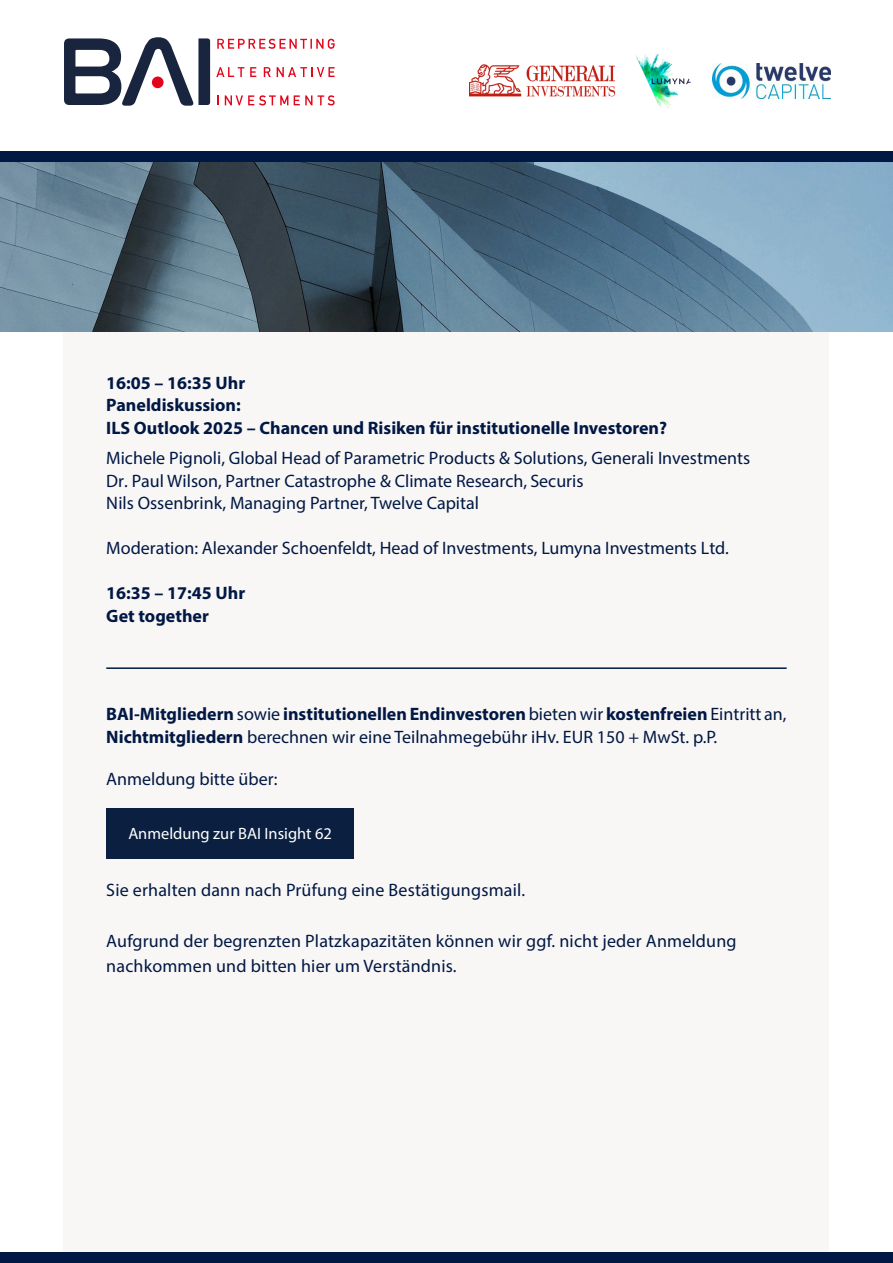
<style>
.page{position:relative;width:893px;height:1263px;background:#fff}
.page>*{position:absolute;margin:0;border:0;box-sizing:border-box;transform-origin:0 0}
.Num_Liste{font:18px/22.4px "Myriad Pro";color:#001843}
.Num_Liste-2{font:700 18px/22.5px "Myriad Pro";color:#001843}
.t1{font:16.35px "Myriad Pro";color:#fff}
.s1{font-weight:700}
</style>
<div class="page">
<div style="left:64px;top:331px;width:765px;height:932px;background:#f9f6f6"></div>
<div style="left:0;top:1252px;width:893px;height:11px;background:#001843"></div>
<img style="left:0;top:162px;width:893px;height:169px">
<div style="left:0;top:151px;width:893px;height:11px;background:#001843"></div>
<svg style="left:64px;top:37px;width:146px;height:69px"></svg>
<div style="left:152px;top:77px;width:12px;height:11px;background:#e3051c;border-radius:50%"></div>
<svg style="left:217px;top:95px;width:2px;height:10px"></svg>
<svg style="left:294px;top:95px;width:41px;height:10px"></svg>
<svg style="left:216px;top:67px;width:28px;height:10px"></svg>
<svg style="left:250px;top:67px;width:6px;height:10px"></svg>
<svg style="left:264px;top:67px;width:7px;height:10px"></svg>
<svg style="left:225px;top:95px;width:63px;height:10px"></svg>
<svg style="left:277px;top:67px;width:58px;height:10px"></svg>
<svg style="left:217px;top:39px;width:118px;height:10px"></svg>
<div style="left:106px;top:808px;width:248px;height:51px;background:#0b2041"></div>
<img style="left:469px;top:65px;width:147px;height:32px">
<img style="left:712px;top:63px;width:118px;height:36px">
<img style="left:635px;top:54px;width:56px;height:54px">
<hr style="left:106px;top:667px;width:681px;height:2px;background:#001843">
<p class="Num_Liste-2" style="left:106px;top:371px;width:562px">16:05 – 16:35 Uhr<br>Paneldiskussion:<br>ILS Outlook 2025 – Chancen und Risiken für institutionelle Investoren?</p>
<p class="Num_Liste" style="left:106px;top:447px;width:645px">Michele Pignoli, Global Head of Parametric Products &amp; Solutions, Generali Investments<br>Dr. Paul Wilson, Partner Catastrophe &amp; Climate Research, Securis<br>Nils Ossenbrink, Managing Partner, Twelve Capital</p>
<p class="Num_Liste" style="left:106px;top:536px;width:624px">Moderation: Alexander Schoenfeldt, Head of Investments, Lumyna Investments Ltd.</p>
<p class="Num_Liste-2" style="left:106px;top:581px;width:140px">16:35 – 17:45 Uhr<br>Get together</p>
<p class="Num_Liste" style="left:106px;top:702px;width:682px"><span class="s1">BAI-Mitgliedern</span> sowie <span class="s1">institutionellen Endinvestoren</span> bieten wir <span class="s1">kostenfreien</span> Eintritt an,<br><span class="s1">Nichtmitgliedern</span> berechnen wir eine Teilnahmegebühr iHv. EUR 150 + MwSt. p.P.</p>
<p class="Num_Liste" style="left:106px;top:767px;width:173px">Anmeldung bitte über:</p>
<p class="t1" style="left:128px;top:823px;width:205px">Anmeldung zur BAI Insight 62</p>
<p class="Num_Liste" style="left:106px;top:878px;width:420px">Sie erhalten dann nach Prüfung eine Bestätigungsmail.</p>
<p class="Num_Liste" style="left:106px;top:929px;width:632px">Aufgrund der begrenzten Platzkapazitäten können wir ggf. nicht jeder Anmeldung</p>
<p class="Num_Liste" style="left:106px;top:955px;width:352px">nachkommen und bitten hier um Verständnis.</p>
</div>
